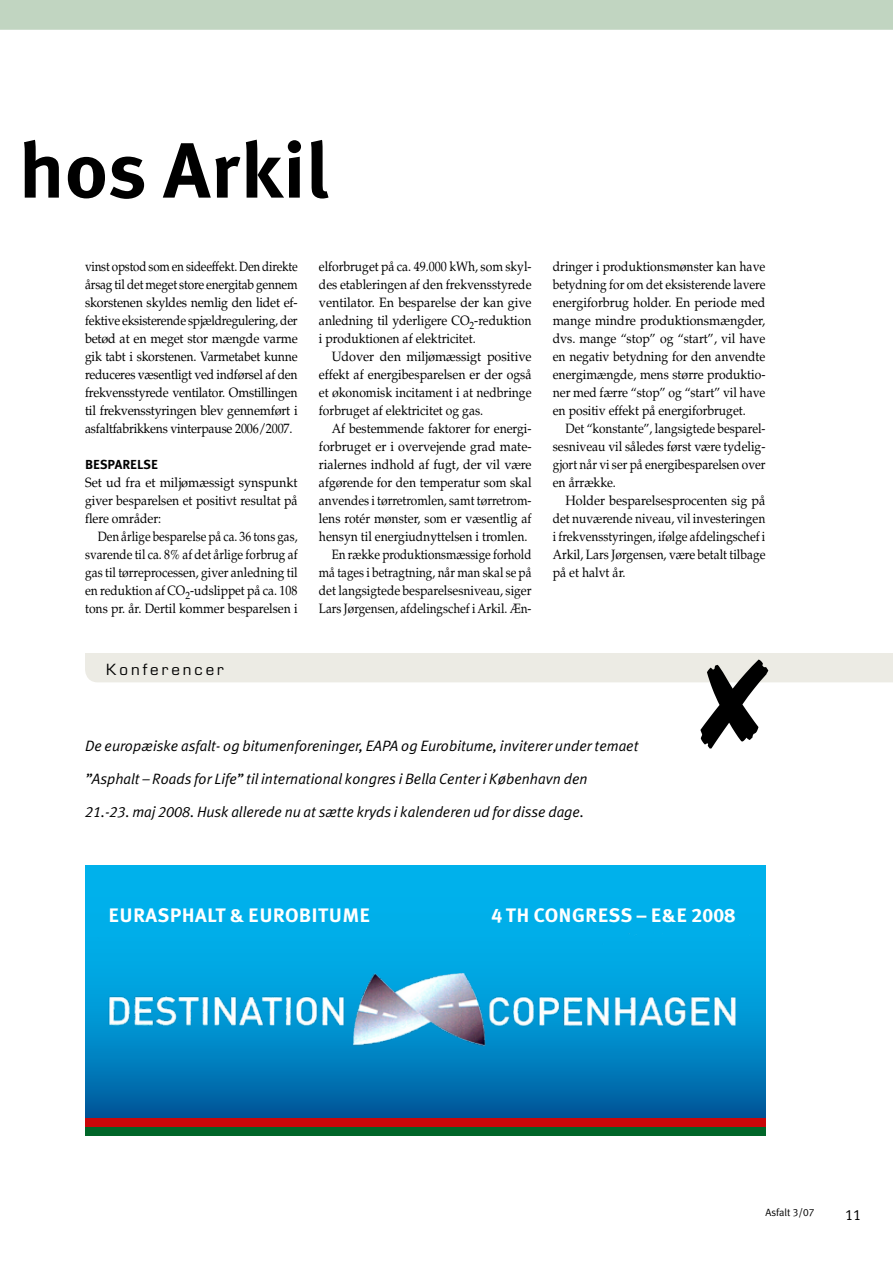
<style>
.page{position:relative;width:893px;height:1263px;background:#fff}
.page>*{position:absolute;margin:0;border:0;box-sizing:border-box;transform-origin:0 0}
.t1{font:700 78px "Meta Plus Caps";letter-spacing:.015em;color:#000}
.t2{font:700 19.5px "Meta Plus Caps";letter-spacing:.015em;color:#fff}
.t3{font:italic 15px "Meta Plus Caps";color:#000}
.t4{font:15px "Eurostile";letter-spacing:.2em;color:#000}
.t5{font:15px "Meta Plus Caps";color:#000}
.t6{font:13.5px/18px "Palatino";color:#000;text-align:justify;scale:.9 1}
.t7{font:13.5px/18px "Palatino";color:#000;text-align:justify;scale:.86 1}
.t8{font:13.5px/18px "Palatino";color:#000;text-align:justify;scale:.94 1}
.t9{font:13.5px/18px "Palatino";color:#000;text-align:justify;scale:.93 1}
.t10{font:13.5px/18px "Palatino";color:#000;text-align:justify;scale:.88 1}
.t11{font:13.5px "Palatino";color:#000;scale:.87 1}
.t12{font:13.5px "Palatino";color:#000;scale:.92 1}
.t13{font:700 13.05px "Meta Plus Caps";color:#000}
.t14{font:10.5px "Meta Plus Caps";color:#000}
</style>
<div class="page">
<div style="left:0;top:0;width:893px;height:30px;background:#c1d5c1"></div>
<svg style="left:85px;top:865px;width:680px;height:253px;background:#0099d5"></svg>
<img style="left:97px;top:933px;width:659px;height:160px">
<div style="left:85px;top:1118px;width:680px;height:9px;background:#c9070a"></div>
<div style="left:85px;top:1127px;width:680px;height:8px;background:#006629"></div>
<div style="left:85px;top:653px;width:808px;height:30px;background:#ecebe4"></div>
<h1 class="t1" style="left:19px;top:125px;width:313px">HOS ARKIL</h1>
<p class="t7" style="left:85px;top:258px;width:249px">vinst opstod som en sideeffekt. Den direkte årsag til det meget store energitab gennem skorstenen skyldes nemlig den lidet ef&shy;fektive eksisterende spjældregulering, der betød at en meget stor mængde varme gik tabt i skorstenen. Varmetabet kunne reduceres væsentligt ved indførsel af den frekvensstyrede ventilator. Omstillingen til frekvensstyringen blev gennemført i asfaltfabrikkens vinterpause 2006/2007.</p>
<p class="t13" style="left:85px;top:457px;width:9px">BESPARE</p>
<p class="t13" style="left:137px;top:457px;width:15px">LSE</p>
<p class="t8" style="left:85px;top:474px;width:228px">Set ud fra et miljømæssigt synspunkt giver besparelsen et positivt resultat på flere områder:</p>
<p class="t7" style="left:85px;top:528px;width:249px;text-indent:13px">Den årlige besparelse på ca. 36 tons gas, svarende til ca. 8% af det årlige forbrug af gas til tørreprocessen, giver anledning til en reduktion af CO<sub>2</sub>-udslippet på ca. 108 tons pr. år. Dertil kommer besparelsen i</p>
<p class="t4" style="left:106px;top:661px;width:119px">Konferencer</p>
<p class="t6" style="left:319px;top:258px;width:238px">elforbruget på ca. 49.000 kWh, som skyl&shy;des etableringen af den frekvensstyrede ventilator. En besparelse der kan give anledning til yderligere CO<sub>2</sub>-reduktion i produktionen af elektricitet.</p>
<p class="t8" style="left:319px;top:348px;width:228px;text-indent:13px">Udover den miljømæssigt positive effekt af energibesparelsen er der også et økonomisk incitament i at nedbringe forbruget af elektricitet og gas.</p>
<p class="t6" style="left:332px;top:420px;width:224px">Af bestemmende faktorer for energi-</p>
<p class="t9" style="left:319px;top:438px;width:230px">forbruget er i overvejende grad mate-</p>
<p class="t12" style="left:319px;top:457px;width:233px">rialernes indhold af fugt, der vil være</p>
<p class="t6" style="left:319px;top:474px;width:238px">afgørende for den temperatur som skal</p>
<p class="t10" style="left:319px;top:492px;width:243px">anvendes i tørretromlen, samt tørretrom-</p>
<p class="t6" style="left:319px;top:510px;width:238px">lens rotér mønster, som er væsentlig af</p>
<p class="t6" style="left:319px;top:528px;width:233px">hensyn til energiudnyttelsen i tromlen.</p>
<p class="t11" style="left:332px;top:547px;width:231px">En række produktionsmæssige forhold</p>
<p class="t11" style="left:319px;top:565px;width:246px">må tages i betragtning, når man skal se på</p>
<p class="t6" style="left:319px;top:582px;width:238px">det langsigtede besparelsesniveau, siger</p>
<p class="t11" style="left:319px;top:601px;width:246px">Lars Jørgensen, afdelingschef i Arkil. Æn-</p>
<p class="t6" style="left:553px;top:258px;width:238px">dringer i produktionsmønster kan have betydning for om det eksisterende lavere energiforbrug holder. En periode med mange mindre produktionsmængder, dvs. mange “stop” og “start”, vil have en negativ betydning for den anvendte energimængde, mens større produktio&shy;ner med færre “stop” og “start” vil have en positiv effekt på energiforbruget.</p>
<p class="t10" style="left:553px;top:420px;width:243px;text-indent:13px">Det “konstante”, langsigtede besparel&shy;sesniveau vil således først være tydelig&shy;gjort når vi ser på energibesparelsen over en årrække.</p>
<p class="t9" style="left:553px;top:492px;width:230px;text-indent:13px">Holder besparelsesprocenten sig på det nuværende niveau, vil investeringen i frekvensstyringen, ifølge afdelingschef i Arkil, Lars Jørgensen, være betalt tilbage på et halvt år.</p>
<p class="t3" style="left:85px;top:737px;width:555px">De europæiske asfalt- og bitumenforeninger, EAPA og Eurobitume, inviterer under temaet</p>
<p class="t3" style="left:85px;top:770px;width:504px">”Asphalt – Roads for Life” til international kongres i Bella Center i København den</p>
<p class="t3" style="left:85px;top:803px;width:500px">21.-23. maj 2008. Husk allerede nu at sætte kryds i kalenderen ud for disse dage.</p>
<h2 class="t2" style="left:108px;top:904px;width:224px">EU RASPHALT &amp; EU ROBITUM</h2>
<h2 class="t2" style="left:360px;top:904px;width:12px">E</h2>
<h2 class="t2" style="left:491px;top:904px;width:245px">4 TH CONGRESS – E&amp;E 2008</h2>
<p class="t14" style="left:765px;top:1206px;width:51px">Asfalt 3/07</p>
<p class="t5" style="left:845px;top:1205px;width:18px">11</p>
</div>
